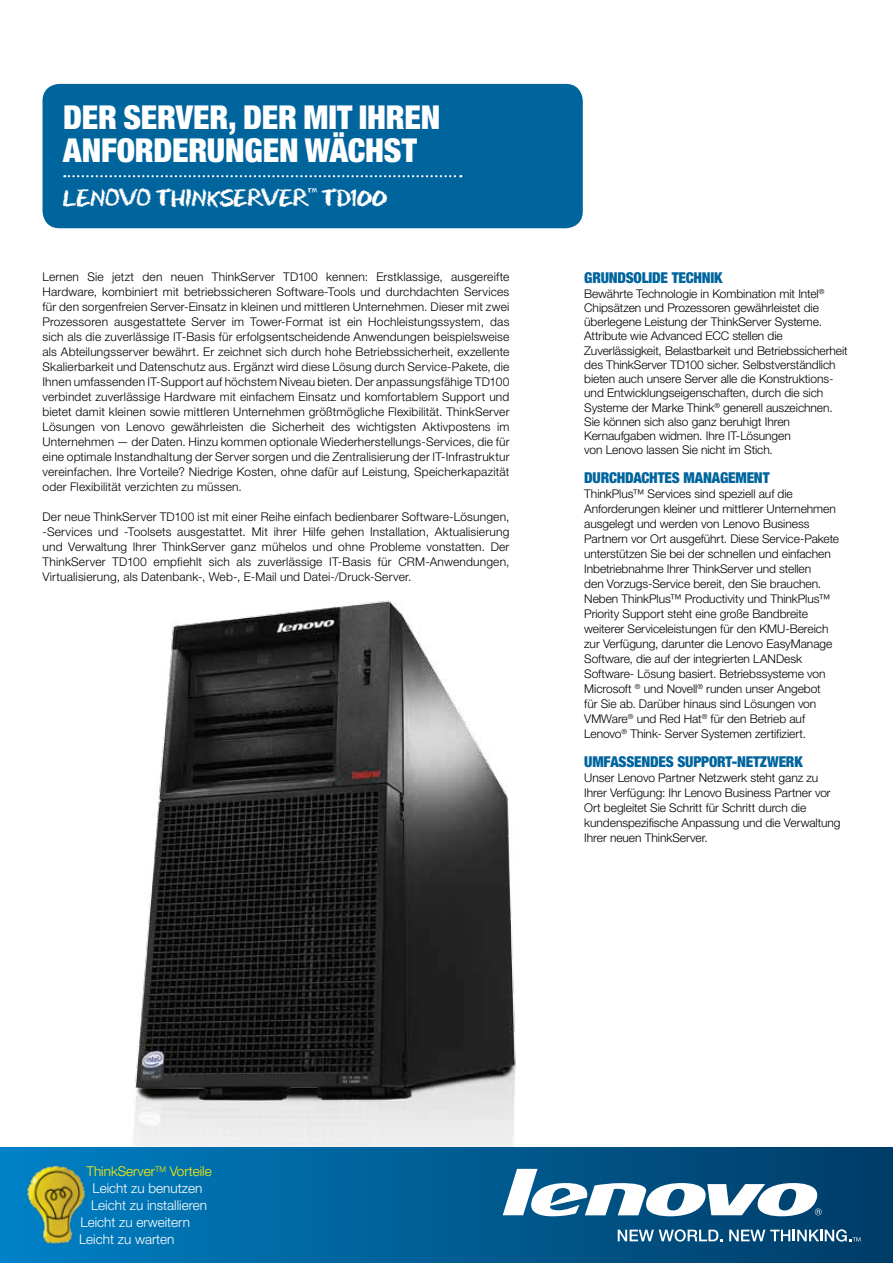
<style>
.page{position:relative;width:893px;height:1263px;background:#fff}
.page>*{position:absolute;margin:0;border:0;box-sizing:border-box;transform-origin:0 0}
.t1{font:900 condensed 33px/33px "Helvetica Neue";letter-spacing:-.005em;color:#fff}
.t2{font:24px "Ideas";letter-spacing:.005em;color:#fff}
.t3{font:900 condensed 15px "Helvetica Neue";letter-spacing:-.015em;color:#00649d}
.t4{font:300 13.5px "Helvetica Neue";color:#fff}
.t5{font:300 13.5px "Helvetica Neue";color:#fff200}
.t6{font:300 12px/15px "Helvetica Neue";letter-spacing:-.005em;color:#000}
</style>
<div class="page">
<img style="left:133px;top:600px;width:383px;height:547px">
<div style="left:43px;top:84px;width:540px;height:144px;background:#00649d;border-radius:17px"></div>
<svg style="left:64px;top:175px;width:397px;height:2px"></svg>
<div style="left:0;top:1147px;width:893px;height:116px;background:linear-gradient(to right,#0080c4,#013c66)"></div>
<svg style="left:618px;top:1229px;width:104px;height:12px"></svg>
<svg style="left:729px;top:1229px;width:131px;height:12px"></svg>
<svg style="left:503px;top:1169px;width:319px;height:47px"></svg>
<img style="left:20px;top:1161px;width:69px;height:92px">
<h1 class="t1" style="left:63px;top:100px;width:379px">DER SERVER, DER MIT IHREN<br>ANFORDERUNGEN WÄCHST</h1>
<h2 class="t2" style="left:63px;top:184px;width:16px">LENOVO</h2>
<h2 class="t2" style="left:156px;top:184px;width:232px">THINKSERVER<sup>™</sup> TD100</h2>
<p class="t6" style="left:43px;top:269px;width:468px;text-align:justify">Lernen Sie jetzt den neuen ThinkServer TD100 kennen: Erstklassige, ausgereifte Hardware, kombiniert mit betriebssicheren Software-Tools und durchdachten Services für den sorgenfreien Server-Einsatz in kleinen und mittleren Unternehmen. Dieser mit zwei Prozessoren ausgestattete Server im Tower-Format ist ein Hochleistungssystem, das sich als die zuverlässige IT-Basis für erfolgsentscheidende Anwendungen beispielsweise als Abteilungsserver bewährt. Er zeichnet sich durch hohe Betriebssicherheit, exzellente Skalierbarkeit und Datenschutz aus. Ergänzt wird diese Lösung durch Service-Pakete, die Ihnen umfassenden IT-Support auf höchstem Niveau bieten. Der anpassungsfähige TD100 verbindet zuverlässige Hardware mit einfachem Einsatz und komfortablem Support und bietet damit kleinen sowie mittleren Unternehmen größtmögliche Flexibilität. ThinkServer Lösungen von Lenovo gewährleisten die Sicherheit des wichtigsten Aktivpostens im Unternehmen — der Daten. Hinzu kommen optionale Wiederherstellungs-Services, die für eine optimale Instandhaltung der Server sorgen und die Zentralisierung der IT-Infrastruktur vereinfachen. Ihre Vorteile? Niedrige Kosten, ohne dafür auf Leistung, Speicherkapazität oder Flexibilität verzichten zu müssen.</p>
<p class="t6" style="left:43px;top:509px;width:468px;text-align:justify">Der neue ThinkServer TD100 ist mit einer Reihe einfach bedienbarer Software-Lösungen, -Services und -Toolsets ausgestattet. Mit ihrer Hilfe gehen Installation, Aktualisierung und Verwaltung Ihrer ThinkServer ganz mühelos und ohne Probleme vonstatten. Der ThinkServer TD100 empfiehlt sich als zuverlässige IT-Basis für CRM-Anwendungen, Virtualisierung, als Datenbank-, Web-, E-Mail und Datei-/Druck-Server.</p>
<p class="t3" style="left:584px;top:269px;width:140px">GRUNDSOLIDE TECHNIK</p>
<p class="t6" style="left:584px;top:286px;width:265px;line-height:14.2px">Bewährte Technologie in Kombination mit Intel<sup>® </sup>Chipsätzen und Prozessoren gewährleistet die überlegene Leistung der ThinkServer Systeme.<br>Attribute wie Advanced ECC stellen die Zuverlässigkeit, Belastbarkeit und Betriebssicherheit des ThinkServer TD100 sicher. Selbstverständlich bieten auch unsere Server alle die Konstruktions&shy;und Entwicklungseigenschaften, durch die sich Systeme der Marke Think<sup>®</sup> generell auszeichnen.<br>Sie können sich also ganz beruhigt Ihren Kernaufgaben widmen. Ihre IT-Lösungen<br>von Lenovo lassen Sie nicht im Stich.</p>
<p class="t3" style="left:584px;top:468px;width:187px">DU RCHDACHTES MANAGEMENT</p>
<p class="t6" style="left:584px;top:486px;width:256px">ThinkPlus™ Services sind speziell auf die Anforderungen kleiner und mittlerer Unternehmen ausgelegt und werden von Lenovo Business Partnern vor Ort ausgeführt. Diese Service-Pakete unterstützen Sie bei der schnellen und einfachen Inbetriebnahme Ihrer ThinkServer und stellen<br>den Vorzugs-Service bereit, den Sie brauchen.<br>Neben ThinkPlus™ Productivity und ThinkPlus™ Priority Support steht eine große Bandbreite weiterer Serviceleistungen für den KMU-Bereich zur Verfügung, darunter die Lenovo EasyManage Software, die auf der integrierten LANDesk Software- Lösung basiert. Betriebssysteme von Microsoft <sup>®</sup> und Novell<sup>®</sup> runden unser Angebot<br>für Sie ab. Darüber hinaus sind Lösungen von VMWare<sup>®</sup> und Red Hat<sup>®</sup> für den Betrieb auf Lenovo<sup>®</sup> Think- Server Systemen zertifiziert.</p>
<p class="t3" style="left:584px;top:753px;width:220px">UMFASSENDES SUPPORT-NETZWERK</p>
<p class="t6" style="left:584px;top:770px;width:258px">Unser Lenovo Partner Netzwerk steht ganz zu Ihrer Verfügung: Ihr Lenovo Business Partner vor Ort begleitet Sie Schritt für Schritt durch die kundenspezifische Anpassung und die Verwaltung Ihrer neuen ThinkServer.</p>
<p class="t5" style="left:86px;top:1163px;width:127px">ThinkServer<sup>TM</sup> Vorteile</p>
<p class="t4" style="left:93px;top:1180px;width:111px">Leicht zu benutzen</p>
<p class="t4" style="left:91px;top:1197px;width:118px">Leicht zu installieren</p>
<p class="t4" style="left:80px;top:1214px;width:111px">Leicht zu erweitern</p>
<p class="t4" style="left:79px;top:1231px;width:97px">Leicht zu warten</p>
</div>
